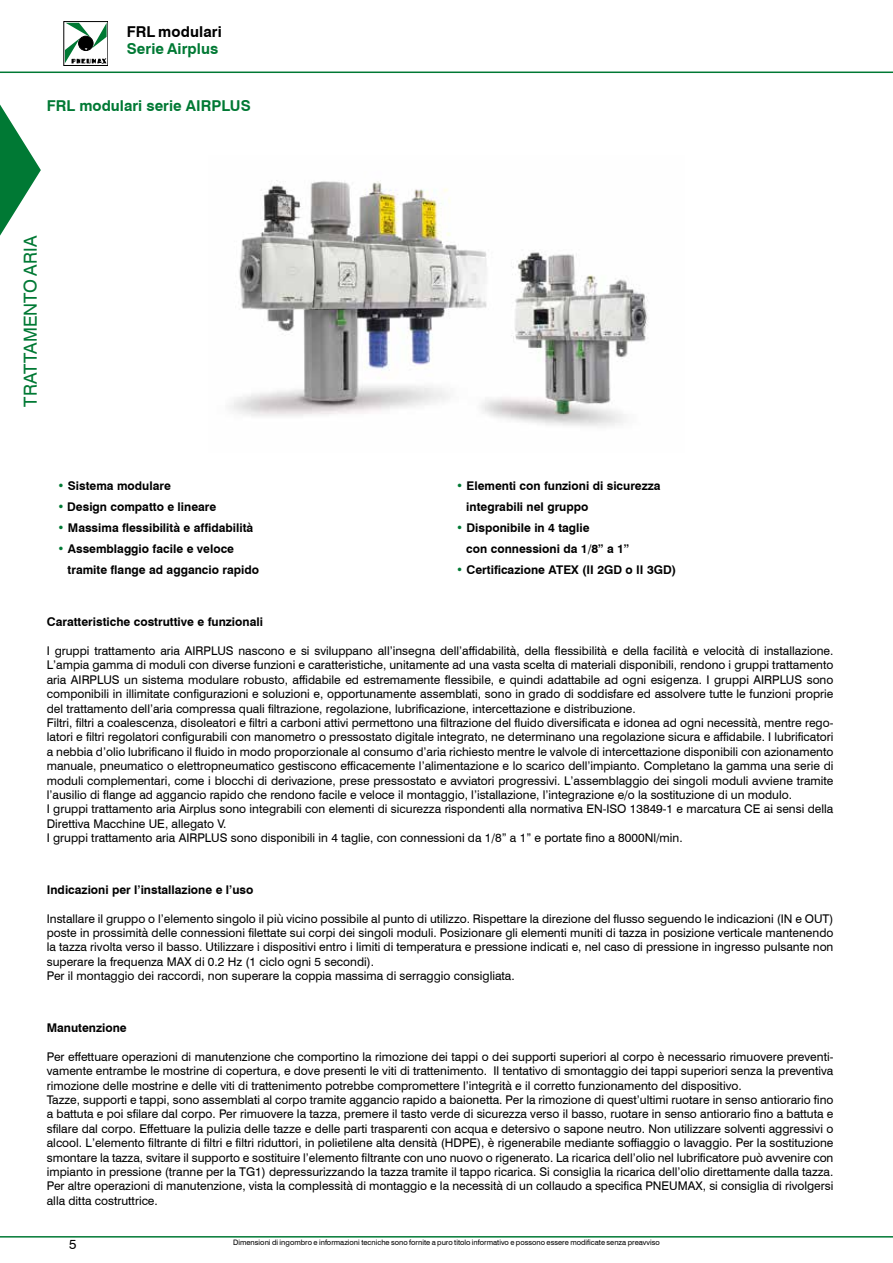
<style>
.page{position:relative;width:893px;height:1263px;background:#fff}
.page>*{position:absolute;margin:0;border:0;box-sizing:border-box;transform-origin:0 0}
.t1{font:18px "Swiss 721 BT";color:#007934}
.t2{font:700 15px "Swiss 721 BT";color:#007934}
.t3{font:700 15px "Swiss 721 BT";letter-spacing:.005em;color:#000}
.t4{font:13.5px "Swiss 721 BT";color:#000}
.t5{font:12px/14.4px "Swiss 721 BT";color:#000}
.t6{font:700 12px/21px "Swiss 721 BT";color:#000}
.t7{font:7.5px "Swiss 721 BT";color:#000}
.s1{color:#007934}
</style>
<div class="page">
<hr style="left:0;top:72px;width:893px;height:1px;background:#007934">
<hr style="left:0;top:1236px;width:893px;height:1px;background:#007934">
<svg style="left:65px;top:23px;width:42px;height:41px"></svg>
<svg style="left:0;top:71px;width:41px;height:165px"></svg>
<img style="left:229px;top:180px;width:419px;height:247px">
<p class="t3" style="left:127px;top:21px;width:96px">FRL modulari</p>
<p class="t2" style="left:127px;top:38px;width:93px">Serie Airplus</p>
<p class="t2" style="left:47px;top:96px;width:205px">FRL modulari serie AIRPLUS</p>
<h1 class="t1" style="left:18px;top:407px;width:172px;rotate:-90deg">TRATTAMENTO ARIA</h1>
<p class="t6" style="left:57px;top:475px;width:115px"><span class="s1">•</span> Sistema modulare</p>
<p class="t6" style="left:57px;top:496px;width:160px"><span class="s1">•</span> Design compatto e lineare</p>
<p class="t6" style="left:57px;top:517px;width:197px"><span class="s1">•</span> Massima flessibilità e affidabilità</p>
<p class="t6" style="left:68px;top:538px;width:193px;text-indent:-10px"><span class="s1">•</span> Assemblaggio facile e veloce tramite flange ad aggancio rapido</p>
<p class="t6" style="left:466px;top:475px;width:196px;text-indent:-10px"><span class="s1">•</span> Elementi con funzioni di sicurezza integrabili nel gruppo</p>
<p class="t6" style="left:466px;top:517px;width:164px;text-indent:-10px"><span class="s1">•</span> Disponibile in 4 taglie<br>con connessioni da 1/8” a 1”</p>
<p class="t6" style="left:456px;top:559px;width:222px"><span class="s1">•</span> Certificazione ATEX (II 2GD o II 3GD)</p>
<p class="t6" style="left:47px;top:611px;width:218px">Caratteristiche costruttive e funzionali</p>
<p class="t5" style="left:47px;top:643px;width:788px">I gruppi trattamento aria AIRPLUS nascono e si sviluppano all’insegna dell’affidabilità, della flessibilità e della facilità e velocità di installazione.<br>L’ampia gamma di moduli con diverse funzioni e caratteristiche, unitamente ad una vasta scelta di materiali disponibili, rendono i gruppi trattamento aria AIRPLUS un sistema modulare robusto, affidabile ed estremamente flessibile, e quindi adattabile ad ogni esigenza. I gruppi AIRPLUS sono componibili in illimitate configurazioni e soluzioni e, opportunamente assemblati, sono in grado di soddisfare ed assolvere tutte le funzioni proprie del trattamento dell’aria compressa quali filtrazione, regolazione, lubrificazione, intercettazione e distribuzione.<br>Filtri, filtri a coalescenza, disoleatori e filtri a carboni attivi permettono una filtrazione del fluido diversificata e idonea ad ogni necessità, mentre rego&shy;latori e filtri regolatori configurabili con manometro o pressostato digitale integrato, ne determinano una regolazione sicura e affidabile. I lubrificatori a nebbia d’olio lubrificano il fluido in modo proporzionale al consumo d’aria richiesto mentre le valvole di intercettazione disponibili con azionamento manuale, pneumatico o elettropneumatico gestiscono efficacemente l’alimentazione e lo scarico dell’impianto. Completano la gamma una serie di moduli complementari, come i blocchi di derivazione, prese pressostato e avviatori progressivi. L’assemblaggio dei singoli moduli avviene tramite l’ausilio di flange ad aggancio rapido che rendono facile e veloce il montaggio, l’istallazione, l’integrazione e/o la sostituzione di un modulo.<br>I gruppi trattamento aria Airplus sono integrabili con elementi di sicurezza rispondenti alla normativa EN-ISO 13849-1 e marcatura CE ai sensi della Direttiva Macchine UE, allegato V.<br>I gruppi trattamento aria AIRPLUS sono disponibili in 4 taglie, con connessioni da 1/8” a 1” e portate fino a 8000Nl/min.</p>
<p class="t6" style="left:47px;top:879px;width:208px">Indicazioni per l’installazione e l’uso</p>
<p class="t5" style="left:47px;top:911px;width:788px">Installare il gruppo o l’elemento singolo il più vicino possibile al punto di utilizzo. Rispettare la direzione del flusso seguendo le indicazioni (IN e OUT) poste in prossimità delle connessioni filettate sui corpi dei singoli moduli. Posizionare gli elementi muniti di tazza in posizione verticale mantenendo la tazza rivolta verso il basso. Utilizzare i dispositivi entro i limiti di temperatura e pressione indicati e, nel caso di pressione in ingresso pulsante non superare la frequenza MAX di 0.2 Hz (1 ciclo ogni 5 secondi).<br>Per il montaggio dei raccordi, non superare la coppia massima di serraggio consigliata.</p>
<p class="t6" style="left:47px;top:1017px;width:81px">Manutenzione</p>
<p class="t5" style="left:47px;top:1049px;width:788px">Per effettuare operazioni di manutenzione che comportino la rimozione dei tappi o dei supporti superiori al corpo è necessario rimuovere preventi&shy;vamente entrambe le mostrine di copertura, e dove presenti le viti di trattenimento. Il tentativo di smontaggio dei tappi superiori senza la preventiva rimozione delle mostrine e delle viti di trattenimento potrebbe compromettere l’integrità e il corretto funzionamento del dispositivo.<br>Tazze, supporti e tappi, sono assemblati al corpo tramite aggancio rapido a baionetta. Per la rimozione di quest’ultimi ruotare in senso antiorario fino a battuta e poi sfilare dal corpo. Per rimuovere la tazza, premere il tasto verde di sicurezza verso il basso, ruotare in senso antiorario fino a battuta e sfilare dal corpo. Effettuare la pulizia delle tazze e delle parti trasparenti con acqua e detersivo o sapone neutro. Non utilizzare solventi aggressivi o alcool. L’elemento filtrante di filtri e filtri riduttori, in polietilene alta densità (HDPE), è rigenerabile mediante soffiaggio o lavaggio. Per la sostituzione smontare la tazza, svitare il supporto e sostituire l’elemento filtrante con uno nuovo o rigenerato. La ricarica dell’olio nel lubrificatore può avvenire con impianto in pressione (tranne per la TG1) depressurizzando la tazza tramite il tappo ricarica. Si consiglia la ricarica dell’olio direttamente dalla tazza.<br>Per altre operazioni di manutenzione, vista la complessità di montaggio e la necessità di un collaudo a specifica PNEUMAX, si consiglia di rivolgersi alla ditta costruttrice.</p>
<p class="t4" style="left:69px;top:1235px;width:9px">5</p>
<p class="t7" style="left:233px;top:1237px;width:428px">Dimensioni di ingombro e informazioni tecniche sono fornite a puro titolo informativo e possono essere modificate senza preavviso</p>
</div>
